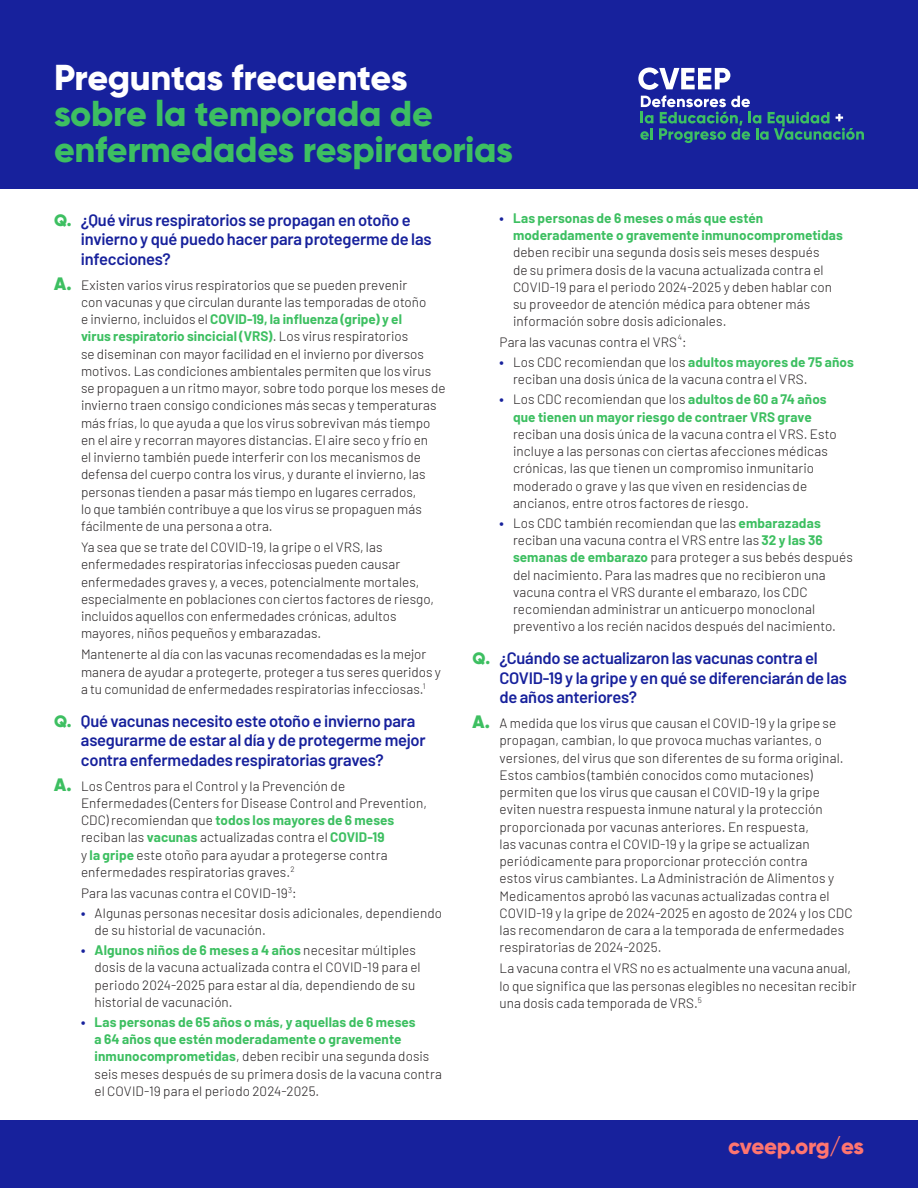
<style>
.page{position:relative;width:918px;height:1188px;background:#fff}
.page>*{position:absolute;margin:0;border:0;box-sizing:border-box;transform-origin:0 0}
.t1{font:800 36px/36px "Gilroy";letter-spacing:-.01em;color:#3dbf61}
.t2{font:800 36px "Gilroy";letter-spacing:-.01em;color:#fff}
.t3{font:800 22.5px "Gilroy";letter-spacing:-.015em;color:#ff7570}
.t4{font:600 16.5px/19.5px "Barlow";letter-spacing:-.015em;color:#17219c}
.t5{font:300 13.5px/17.2px "Barlow";letter-spacing:.005em;color:#231f20}
.t6{font:700 13.5px/17.2px "Barlow";letter-spacing:.01em;color:#3dbf61}
.t7{font:300 7.8px "Barlow";color:#231f20}
.s1{font-family:"Gilroy";font-weight:900;color:#3dbf61}
.s2{font-family:"Gilroy";font-weight:900;font-size:18px;color:#3dbf61}
.s3{font-weight:700;color:#3dbf61}
.s4{font-weight:700;color:#17219c}
.s5{color:#17219c}
.s6{font-weight:300;color:#231f20}
</style>
<div class="page">
<div style="left:0;top:0;width:918px;height:189px;background:#17219c"></div>
<div style="left:0;top:1120px;width:918px;height:68px;background:#17219c"></div>
<svg style="left:638px;top:68px;width:226px;height:75px"></svg>
<h1 class="t2" style="left:54px;top:54px;width:355px">Preguntas frecuentes</h1>
<h1 class="t1" style="left:54px;top:95px;width:461px">sobre la temporada de enfermedades respiratorias</h1>
<p class="t4" style="left:81px;top:209px;width:352px;text-indent:-27px"><span class="s1">Q.</span> ¿Qué virus respiratorios se propagan en otoño e invierno y qué puedo hacer para protegerme de las infecciones?</p>
<p class="t5" style="left:81px;top:275px;width:366px;text-indent:-27px"><span class="s2">A.</span> Existen varios virus respiratorios que se pueden prevenir<br>con vacunas y que circulan durante las temporadas de otoño<br>e invierno, incluidos el <span class="s3">COVID-19, la influenza (gripe) y el<br>virus respiratorio sincicial (VRS)</span>. Los virus respiratorios<br>se diseminan con mayor facilidad en el invierno por diversos motivos. Las condiciones ambientales permiten que los virus se propaguen a un ritmo mayor, sobre todo porque los meses de invierno traen consigo condiciones más secas y temperaturas más frías, lo que ayuda a que los virus sobrevivan más tiempo en el aire y recorran mayores distancias. El aire seco y frío en<br>el invierno también puede interferir con los mecanismos de defensa del cuerpo contra los virus, y durante el invierno, las personas tienden a pasar más tiempo en lugares cerrados,<br>lo que también contribuye a que los virus se propaguen más fácilmente de una persona a otra.</p>
<p class="t5" style="left:81px;top:538px;width:355px">Ya sea que se trate del COVID-19, la gripe o el VRS, las enfermedades respiratorias infecciosas pueden causar enfermedades graves y, a veces, potencialmente mortales, especialmente en poblaciones con ciertos factores de riesgo, incluidos aquellos con enfermedades crónicas, adultos mayores, niños pequeños y embarazadas.</p>
<p class="t5" style="left:81px;top:645px;width:362px">Mantenerte al día con las vacunas recomendadas es la mejor manera de ayudar a protegerte, proteger a tus seres queridos y a tu comunidad de enfermedades respiratorias infecciosas.<sup>1</sup></p>
<p class="t4" style="left:81px;top:710px;width:346px;text-indent:-27px"><span class="s1">Q.</span> Qué vacunas necesito este otoño e invierno para asegurarme de estar al día y de protegerme mejor contra enfermedades respiratorias graves?</p>
<p class="t5" style="left:81px;top:776px;width:348px;text-indent:-27px"><span class="s2">A.</span> Los Centros para el Control y la Prevención de Enfermedades (Centers for Disease Control and Prevention, CDC) recomiendan que <span class="s3">todos los mayores de 6 meses </span>reciban las <span class="s3">vacunas</span> actualizadas contra el <span class="s3">COVID-19<br></span>y <span class="s3">la gripe</span> este otoño para ayudar a protegerse contra enfermedades respiratorias graves.<sup>2</sup></p>
<p class="t5" style="left:81px;top:883px;width:217px">Para las vacunas contra el COVID-19<sup>3</sup>:</p>
<p class="t5" style="left:95px;top:903px;width:349px;text-indent:-14px"><span class="s4">•</span> Algunas personas necesitar dosis adicionales, dependiendo de su historial de vacunación.</p>
<p class="t5" style="left:95px;top:941px;width:328px;text-indent:-14px"><span class="s4">•</span> <span class="s3">Algunos niños de 6 meses a 4 años</span> necesitar múltiples dosis de la vacuna actualizada contra el COVID-19 para el periodo 2024-2025 para estar al día, dependiendo de su historial de vacunación.</p>
<p class="t5" style="left:95px;top:1012px;width:349px;text-indent:-14px"><span class="s4">•</span> <span class="s3">Las personas de 65 años o más, y aquellas de 6 meses<br>a 64 años que estén moderadamente o gravemente inmunocomprometidas</span>, deben recibir una segunda dosis seis meses después de su primera dosis de la vacuna contra el COVID-19 para el periodo 2024-2025.</p>
<p class="t6" style="left:513px;top:208px;width:331px;text-indent:-14px"><span class="s5">•</span> Las personas de 6 meses o más que estén moderadamente o gravemente inmunocomprometidas</p>
<p class="t5" style="left:513px;top:243px;width:321px">deben recibir una segunda dosis seis meses después de su primera dosis de la vacuna actualizada contra el COVID-19 para el periodo 2024-2025 y deben hablar con su proveedor de atención médica para obtener más información sobre dosis adicionales.</p>
<p class="t5" style="left:500px;top:333px;width:189px">Para las vacunas contra el VRS :</p>
<p class="t7" style="left:678px;top:331px;width:6px">4</p>
<p class="t5" style="left:513px;top:353px;width:342px;text-indent:-14px"><span class="s4">•</span> Los CDC recomiendan que los <span class="s3">adultos mayores de 75 años </span>reciban una dosis única de la vacuna contra el VRS.</p>
<p class="t6" style="left:500px;top:390px;width:329px;text-align:center"><span class="s5">•</span> <span class="s6">Los CDC recomiendan que los</span> adultos de 60 a 74 años que tienen un mayor riesgo de contraer VRS grave</p>
<p class="t5" style="left:513px;top:424px;width:325px">reciban una dosis única de la vacuna contra el VRS. Esto incluye a las personas con ciertas afecciones médicas crónicas, las que tienen un compromiso inmunitario moderado o grave y las que viven en residencias de ancianos, entre otros factores de riesgo.</p>
<p class="t5" style="left:513px;top:513px;width:341px;text-indent:-14px"><span class="s4">•</span> Los CDC también recomiendan que las <span class="s3">embarazadas </span>reciban una vacuna contra el VRS entre las <span class="s3">32 y las 36 semanas de embarazo</span> para proteger a sus bebés después del nacimiento. Para las madres que no recibieron una vacuna contra el VRS durante el embarazo, los CDC recomiendan administrar un anticuerpo monoclonal preventivo a los recién nacidos después del nacimiento.</p>
<p class="t4" style="left:499px;top:647px;width:349px;text-indent:-27px"><span class="s1">Q.</span> ¿Cuándo se actualizaron las vacunas contra el<br>COVID-19 y la gripe y en qué se diferenciarán de las de años anteriores?</p>
<p class="t5" style="left:499px;top:714px;width:355px;text-indent:-27px"><span class="s2">A.</span> A medida que los virus que causan el COVID-19 y la gripe se propagan, cambian, lo que provoca muchas variantes, o versiones, del virus que son diferentes de su forma original.<br>Estos cambios (también conocidos como mutaciones) permiten que los virus que causan el COVID-19 y la gripe eviten nuestra respuesta inmune natural y la protección proporcionada por vacunas anteriores. En respuesta,<br>las vacunas contra el COVID-19 y la gripe se actualizan periódicamente para proporcionar protección contra<br>estos virus cambiantes. La Administración de Alimentos y Medicamentos aprobó las vacunas actualizadas contra el COVID-19 y la gripe de 2024-2025 en agosto de 2024 y los CDC las recomendaron de cara a la temporada de enfermedades respiratorias de 2024-2025.</p>
<p class="t5" style="left:499px;top:959px;width:359px">La vacuna contra el VRS no es actualmente una vacuna anual, lo que significa que las personas elegibles no necesitan recibir una dosis cada temporada de VRS.<sup>5</sup></p>
<h2 class="t3" style="left:728px;top:1132px;width:137px">cveep.org/es</h2>
</div>
